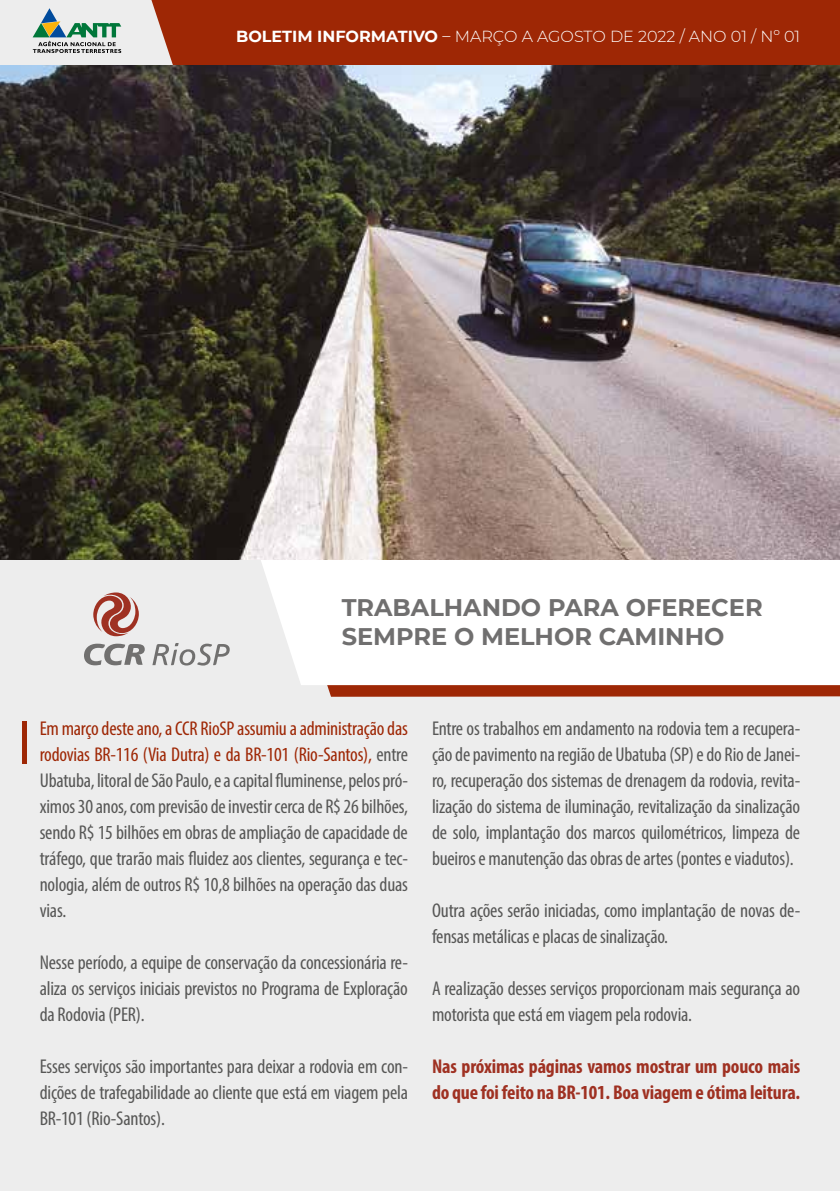
<style>
.page{position:relative;width:840px;height:1191px;background:#fff}
.page>*{position:absolute;margin:0;border:0;box-sizing:border-box;transform-origin:0 0}
.t1{font:700 24px/28.8px "Montserrat";color:#706f6f}
.t2{font:condensed 20px/26px "Myriad Pro";letter-spacing:-.01em;color:#575756;text-align:justify}
.t3{font:700 condensed 20px/26px "Myriad Pro";letter-spacing:-.01em;color:#9f3122}
.t4{font:300 16px "Montserrat";color:#fff}
.s1{font-weight:700}
.s2{color:#9e2705}
</style>
<div class="page">
<div style="left:0;top:0;width:839px;height:1191px;background:#ededed"></div>
<div style="left:151px;top:0;width:688px;height:66px;background:#9e2705"></div>
<svg style="left:142px;top:559px;width:697px;height:138px"></svg>
<svg style="left:203px;top:559px;width:636px;height:126px;background:#fcfcfc"></svg>
<img style="left:0;top:66px;width:839px;height:493px">
<div style="left:22px;top:721px;width:5px;height:43px;background:#9e2705"></div>
<svg style="left:152px;top:643px;width:77px;height:22px"></svg>
<svg style="left:93px;top:592px;width:46px;height:44px"></svg>
<svg style="left:84px;top:643px;width:61px;height:22px"></svg>
<svg style="left:33px;top:8px;width:88px;height:45px"></svg>
<p class="t4" style="left:236px;top:25px;width:565px"><span class="s1">BOLETIM INFORMATIVO</span> – MARÇO A AGOSTO DE 2022 / ANO 01 / Nº 01</p>
<p class="t1" style="left:341px;top:591px;width:422px">TRABALHANDO PARA OFERECER<br>SEMPRE O MELHOR CAMINHO</p>
<p class="t2" style="left:40px;top:715px;width:369px"><span class="s2">Em março deste ano, a CCR RioSP assumiu a administração das rodovias BR-116 (Via Dutra) e da BR-101 (Rio-Santos),</span> entre Ubatuba, litoral de São Paulo, e a capital fluminense, pelos pró&shy;ximos 30 anos, com previsão de investir cerca de R$ 26 bilhões, sendo R$ 15 bilhões em obras de ampliação de capacidade de tráfego, que trarão mais fluidez aos clientes, segurança e tec&shy;nologia, além de outros R$ 10,8 bilhões na operação das duas vias.</p>
<p class="t2" style="left:40px;top:949px;width:369px">Nesse período, a equipe de conservação da concessionária re&shy;aliza os serviços iniciais previstos no Programa de Exploração da Rodovia (PER).</p>
<p class="t2" style="left:40px;top:1053px;width:369px">Esses serviços são importantes para deixar a rodovia em con&shy;dições de trafegabilidade ao cliente que está em viagem pela BR-101 (Rio-Santos).</p>
<p class="t2" style="left:432px;top:715px;width:369px">Entre os trabalhos em andamento na rodovia tem a recupera&shy;ção de pavimento na região de Ubatuba (SP) e do Rio de Janei&shy;ro, recuperação dos sistemas de drenagem da rodovia, revita&shy;lização do sistema de iluminação, revitalização da sinalização de solo, implantação dos marcos quilométricos, limpeza de bueiros e manutenção das obras de artes (pontes e viadutos).</p>
<p class="t2" style="left:432px;top:897px;width:369px">Outra ações serão iniciadas, como implantação de novas de&shy;fensas metálicas e placas de sinalização.</p>
<p class="t2" style="left:432px;top:975px;width:369px">A realização desses serviços proporcionam mais segurança ao motorista que está em viagem pela rodovia.</p>
<p class="t3" style="left:432px;top:1053px;width:369px">Nas próximas páginas vamos mostrar um pouco mais do que foi feito na BR-101. Boa viagem e ótima leitura.</p>
</div>
